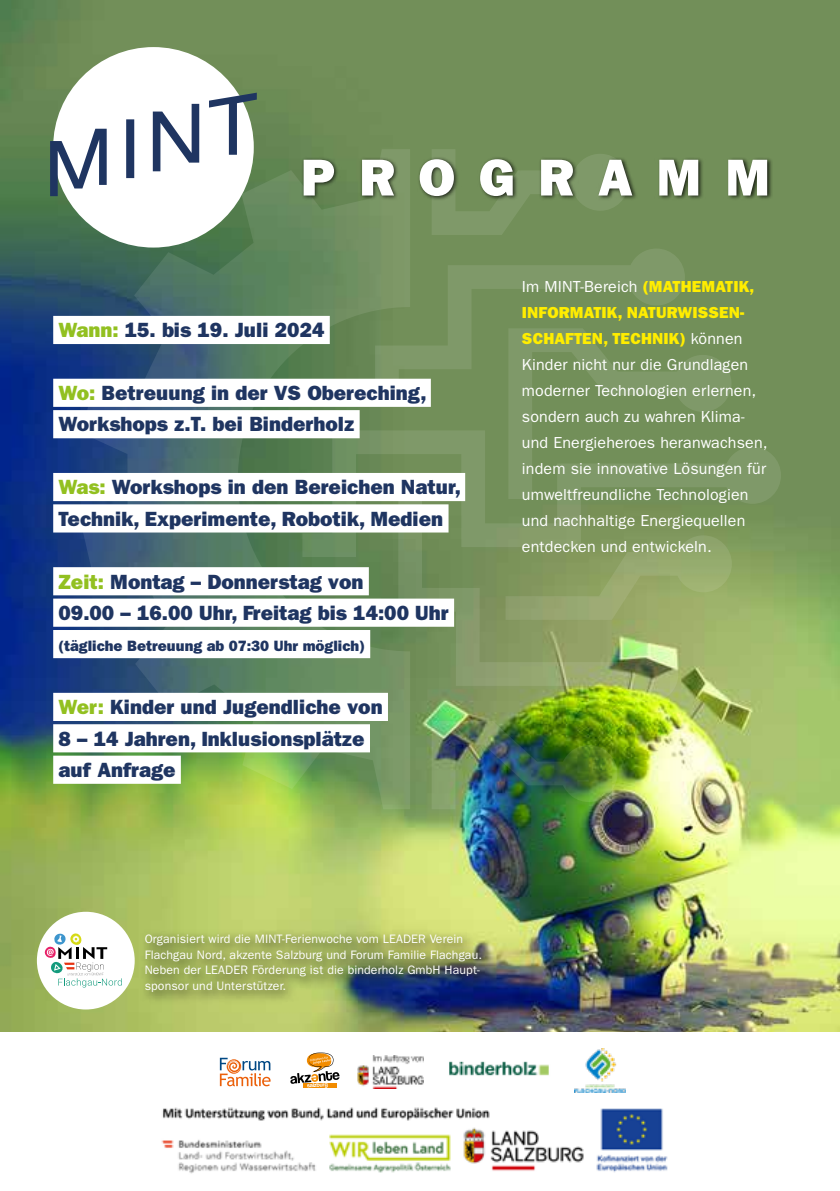
<style>
.page{position:relative;width:840px;height:1191px;background:#fff}
.page>*{position:absolute;margin:0;border:0;box-sizing:border-box;transform-origin:0 0}
.t1{font:52.2px "ITC Franklin Gothic Std Hvy";letter-spacing:.46em;color:#fff}
.t2{font:20.6px/31.4px "ITC Franklin Gothic Std Hvy";color:#1f3561}
.t3{font:16px/26px "ITC Franklin Gothic Std";letter-spacing:.01em;color:#fff}
.t4{font:16px/26px "ITC Franklin Gothic Std Hvy";letter-spacing:.01em;color:#ffed00}
.t5{font:15px "ITC Franklin Gothic Std Hvy";color:#1f3561}
.t6{font:12.2px/15.8px "ITC Franklin Gothic Std";letter-spacing:.01em;color:#fff}
.s1{color:#92c020}
.s2{font-family:"ITC Franklin Gothic Std Hvy";color:#ffed00}
.s3{font-family:"ITC Franklin Gothic Std";color:#fff}
</style>
<div class="page">
<img style="left:0;top:0;width:839px;height:1032px">
<svg style="left:82px;top:149px;width:328px;height:660px;background:#5c8160"></svg>
<svg style="left:431px;top:149px;width:197px;height:86px;background:#76925e"></svg>
<img style="left:431px;top:721px;width:186px;height:88px">
<svg style="left:375px;top:248px;width:309px;height:155px;background:#76925e"></svg>
<svg style="left:678px;top:557px;width:53px;height:63px;background:#9bb06c"></svg>
<svg style="left:508px;top:328px;width:223px;height:102px;background:#77925f"></svg>
<svg style="left:302px;top:430px;width:478px;height:127px;background:#76925f"></svg>
<svg style="left:398px;top:482px;width:280px;height:220px;background:#879d62"></svg>
<div style="left:301px;top:157px;width:471px;height:44px;background:#000;opacity:.75"></div>
<div style="left:53px;top:316px;width:276px;height:28px;background:#fff"></div>
<div style="left:53px;top:379px;width:377px;height:28px;background:#fff"></div>
<div style="left:53px;top:410px;width:306px;height:28px;background:#fff"></div>
<div style="left:53px;top:473px;width:412px;height:28px;background:#fff"></div>
<div style="left:53px;top:504px;width:395px;height:28px;background:#fff"></div>
<div style="left:53px;top:567px;width:315px;height:28px;background:#fff"></div>
<div style="left:53px;top:598px;width:401px;height:29px;background:#fff"></div>
<div style="left:53px;top:630px;width:317px;height:28px;background:#fff"></div>
<div style="left:53px;top:693px;width:335px;height:28px;background:#fff"></div>
<div style="left:53px;top:724px;width:317px;height:28px;background:#fff"></div>
<div style="left:53px;top:755px;width:128px;height:29px;background:#fff"></div>
<div style="left:138px;top:927px;width:356px;height:78px;background:#000;opacity:.94"></div>
<div style="left:37px;top:911px;width:98px;height:98px;background:#fff;border-radius:50%"></div>
<svg style="left:44px;top:933px;width:78px;height:54px"></svg>
<div style="left:53px;top:47px;width:201px;height:200px;background:#fff;border-radius:50%"></div>
<svg style="left:50px;top:93px;width:207px;height:103px"></svg>
<img style="left:161px;top:1107px;width:507px;height:67px">
<svg style="left:290px;top:1052px;width:49px;height:35px"></svg>
<svg style="left:220px;top:1057px;width:50px;height:29px"></svg>
<img style="left:449px;top:1061px;width:100px;height:15px">
<img style="left:574px;top:1048px;width:51px;height:44px">
<img style="left:357px;top:1055px;width:66px;height:33px">
<h1 class="t1" style="left:301px;top:147px;width:470px">PROGRAMM</h1>
<p class="t2" style="left:58px;top:314px;width:267px"><span class="s1">Wann:</span> 15. bis 19. Juli 2024</p>
<p class="t2" style="left:58px;top:377px;width:369px"><span class="s1">Wo:</span> Betreuung in der VS Obereching,<br>Workshops z.T. bei Binderholz</p>
<p class="t2" style="left:58px;top:471px;width:403px"><span class="s1">Was:</span> Workshops in den Bereichen Natur,<br>Technik, Experimente, Robotik, Medien</p>
<p class="t2" style="left:58px;top:566px;width:391px"><span class="s1">Zeit:</span> Montag – Donnerstag von<br>09.00 – 16.00 Uhr, Freitag bis 14:00 Uhr</p>
<p class="t5" style="left:58px;top:637px;width:308px">(tägliche Betreuung ab 07:30 Uhr möglich)</p>
<p class="t2" style="left:58px;top:691px;width:325px"><span class="s1">Wer:</span> Kinder und Jugendliche von<br>8 – 14 Jahren, Inklusionsplätze auf Anfrage</p>
<p class="t3" style="left:521px;top:274px;width:233px">Im MINT-Bereich <span class="s2">(MATHEMATIK,</span></p>
<p class="t4" style="left:521px;top:300px;width:224px">INFORMATIK, NATURWISSEN-<br>SCHAFTEN, TECHNIK) <span class="s3">können</span></p>
<p class="t3" style="left:521px;top:352px;width:247px">Kinder nicht nur die Grundlagen moderner Technologien erlernen, sondern auch zu wahren Klima&shy;und Energieheroes heranwachsen, indem sie innovative Lösungen für umweltfreundliche Technologien und nachhaltige Energiequellen entdecken und entwickeln.</p>
<p class="t6" style="left:145px;top:931px;width:338px">Organisiert wird die MINT-Ferienwoche vom LEADER Verein Flachgau Nord, akzente Salzburg und Forum Familie Flachgau.<br>Neben der LEADER Förderung ist die binderholz GmbH Haupt&shy;sponsor und Unterstützer.</p>
</div>
